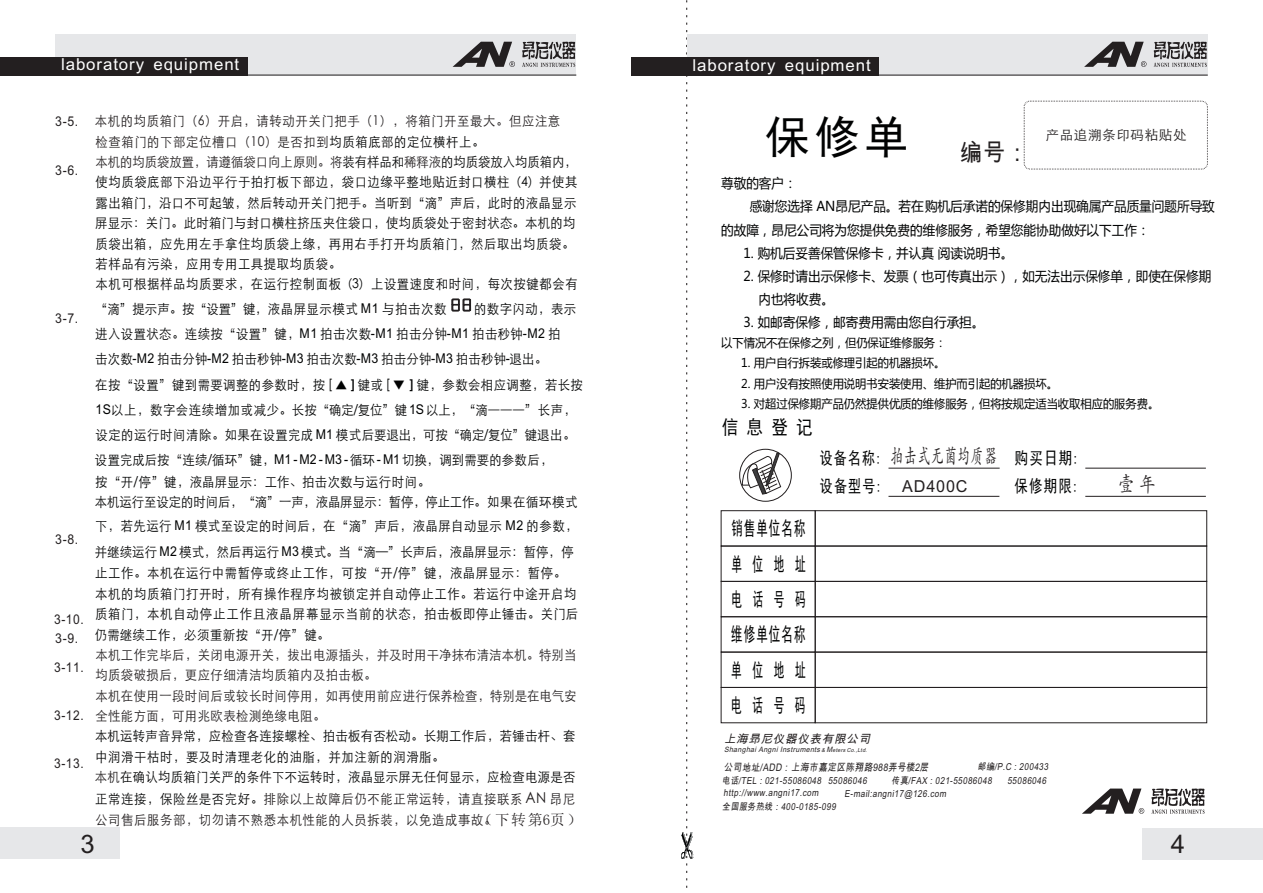
<style>
.page{position:relative;width:1263px;height:893px;background:#fff}
.page>*{position:absolute;margin:0;border:0;box-sizing:border-box;transform-origin:0 0}
.t1{font:45.15px "Sim Hei";color:#010202}
.t2{font:25.5px "Arial Unicode MS";color:#231f20}
.t3{font:21px "ST Kaiti";letter-spacing:.05em;color:#231f20;scale:.61 1}
.t4{font:21px "ST Kaiti";letter-spacing:.05em;color:#231f20;scale:.79 1}
.t5{font:19.5px "Sim Hei";color:#010202;scale:.85 1}
.t6{font:19.35px/35px "Sim Hei";letter-spacing:.1em;color:#010202;scale:.55 1}
.t7{font:19.35px "Sim Hei";letter-spacing:.1em;color:#010202;scale:.59 1}
.t8{font:17.1px "Sim Hei";letter-spacing:.1em;color:#010202;scale:.75 1}
.t9{font:17.1px "Sim Hei";letter-spacing:.1em;color:#010202;scale:.78 1}
.t10{font:16.5px "Arial Unicode MS";letter-spacing:.055em;color:#fff}
.t11{font:16.5px "Arial Unicode MS";letter-spacing:.055em;color:#231f20}
.t12{font:15px "Sim Sun";letter-spacing:.05em;color:#231f20}
.t13{font:13.5px/20.4px "ST Xihei";letter-spacing:.04em;color:#010202;scale:.91 1}
.t14{font:13.5px/20.4px "ST Xihei";letter-spacing:.04em;color:#231f20;scale:.91 1}
.t15{font:13.5px/23.1px "Microsoft Ya Hei";color:#010202;scale:.93 1}
.t16{font:13.5px/20.4px "ST Xihei";letter-spacing:.005em;color:#010202;scale:.91 1}
.t17{font:13.5px "ST Xihei";color:#231f20;scale:.91 1}
.t18{font:13.5px "Arial Unicode MS";color:#231f20;scale:.91 1}
.t19{font:13.5px "ST Xihei";letter-spacing:.04em;color:#231f20}
.t20{font:13.35px "Arial Unicode MS";letter-spacing:.055em;color:#231f20;scale:.89 1}
.t21{font:12px "Microsoft Ya Hei";color:#010202;scale:.94 1}
.t22{font:italic 11.55px "Arial Unicode MS";color:#231f20}
.t23{font:10.35px "Arial Unicode MS";color:#231f20;scale:.83 1}
.t24{font:9.6px "Arial Unicode MS";color:#231f20;scale:.83 1}
.t25{font:italic 7.35px "Arial Unicode MS";color:#231f20;scale:.94 1}
.t26{font:italic 5.55px "Arial Unicode MS";color:#231f20;scale:.94 1}
.s1{color:#010202}
.s2{font-family:"Arial Unicode MS"}
.s3{font-family:"Malgun Gothic";font-weight:700}
.s4{color:#231f20}
.s5{font-size:15px}
.s6{font-size:7.35px}
</style>
<div class="page">
<svg style="left:451px;top:299px;width:20px;height:12px"></svg>
<div style="left:1142px;top:828px;width:121px;height:31px;background:#e6e7e9"></div>
<div style="left:0;top:828px;width:119px;height:31px;background:#e6e7e9"></div>
<svg style="left:681px;top:0;width:12px;height:888px"></svg>
<div style="left:1024px;top:101px;width:183px;height:68px;border:1px dashed #231f20;border-radius:6px"></div>
<svg style="left:742px;top:453px;width:39px;height:41px"></svg>
<div style="left:739px;top:449px;width:52px;height:52px;border:1px solid #231f20;border-radius:50%"></div>
<hr style="left:888px;top:468px;width:112px;height:1px;background:#231f20">
<hr style="left:888px;top:496px;width:111px;height:1px;background:#231f20">
<hr style="left:1085px;top:468px;width:121px;height:1px;background:#231f20">
<hr style="left:1085px;top:496px;width:121px;height:1px;background:#231f20">
<div style="left:721px;top:510px;width:94px;height:36px;border:1px solid #231f20"></div>
<div style="left:721px;top:546px;width:94px;height:36px;border:1px solid #231f20"></div>
<div style="left:721px;top:581px;width:94px;height:36px;border:1px solid #231f20"></div>
<div style="left:721px;top:652px;width:94px;height:36px;border:1px solid #231f20"></div>
<div style="left:721px;top:687px;width:94px;height:36px;border:1px solid #231f20"></div>
<div style="left:815px;top:510px;width:392px;height:36px;border:1px solid #231f20"></div>
<div style="left:815px;top:546px;width:392px;height:36px;border:1px solid #231f20"></div>
<div style="left:815px;top:581px;width:392px;height:36px;border:1px solid #231f20"></div>
<div style="left:815px;top:652px;width:392px;height:36px;border:1px solid #231f20"></div>
<div style="left:815px;top:687px;width:392px;height:36px;border:1px solid #231f20"></div>
<div style="left:55px;top:34px;width:521px;height:41px;background:#e6e7e9"></div>
<hr style="left:0;top:75px;width:576px;height:1px;background:#231f20">
<div style="left:0;top:57px;width:248px;height:18px;background:#231f20"></div>
<div style="left:687px;top:34px;width:521px;height:41px;background:#e6e7e9"></div>
<hr style="left:631px;top:75px;width:577px;height:1px;background:#231f20">
<div style="left:631px;top:57px;width:248px;height:18px;background:#231f20"></div>
<svg style="left:453px;top:42px;width:122px;height:25px"></svg>
<svg style="left:1084px;top:42px;width:123px;height:25px"></svg>
<svg style="left:1082px;top:788px;width:122px;height:26px"></svg>
<p class="t10" style="left:61px;top:58px;width:180px">laboratory equipment</p>
<p class="t10" style="left:692px;top:58px;width:180px">laboratory equipment</p>
<p class="t18" style="left:55px;top:116px;width:27px">3-5.</p>
<p class="t18" style="left:55px;top:165px;width:27px">3-6.</p>
<p class="t18" style="left:55px;top:313px;width:27px">3-7.</p>
<p class="t18" style="left:55px;top:534px;width:27px">3-8.</p>
<p class="t20" style="left:54px;top:614px;width:35px">3-10.</p>
<p class="t20" style="left:54px;top:662px;width:35px">3-11.</p>
<p class="t20" style="left:54px;top:710px;width:35px">3-12.</p>
<p class="t20" style="left:54px;top:758px;width:35px">3-13.</p>
<p class="t18" style="left:55px;top:633px;width:27px">3-9.</p>
<p class="t14" style="left:95px;top:111px;width:513px">本机的均质箱门（6）开启，请转动开关门把手（1），将箱门开至最大。但应注意检查箱门的下部定位槽口（10）是否扣到<span class="s1">均质箱底部的定位横杆上。</span></p>
<p class="t13" style="left:95px;top:172px;width:532px">使均质袋底部下沿边平行于拍打板下部边，袋口边缘平整地贴近封口横柱（4）并使其露出箱门，沿口不可起皱，然后转动开关门把手。当听到“滴”声后，此时的液晶显示屏显示：关门。此时箱门与封口横柱挤压夹住袋口，使均质袋处于密封状态。本机的均质袋出箱，应先用左手拿住均质袋上缘，再用右手打开均质箱门，然后取出均质袋。若样品有污染，应用专用工具提取均质袋。<br>本机可根据样品均质要求，在运行控制面板（3）上设置速度和时间，每次按键都会有</p>
<p class="t13" style="left:95px;top:298px;width:388px">“滴”提示声。按“设置”键，液晶屏显示模式 <span class="s2">M1</span> 与拍击次数</p>
<p class="t17" style="left:96px;top:155px;width:530px">本机的均质袋放置，请遵循袋口向上原则。将<span class="s1">装有样品和</span>稀释液<span class="s1">的均质袋放入均质箱内，</span></p>
<p class="t13" style="left:95px;top:296px;width:538px;line-height:25.3px;text-indent:379px">的数字闪动，表示进入设置状态。连续按“设置”键，<span class="s2">M1</span> 拍击次数<span class="s2">-M1</span> 拍击分钟<span class="s2">-M1</span> 拍击秒钟<span class="s2">-M2</span> 拍<br>击次数<span class="s2">-M2</span> 拍击分钟<span class="s2">-M2</span> 拍击秒钟<span class="s2">-M3</span> 拍击次数<span class="s2">-M3</span> 拍击分钟<span class="s2">-M3</span> 拍击秒钟<span class="s2">-</span>退出。<br>在按“设置”键到需要调整的参数时，按 [ <span class="s3">▲ ]</span> 键或 [ <span class="s3">▼ ]</span> 键，参数会相应调整，若长按<span class="s2">1S</span>以上，数字会连续增加或减少。长按“确定/复位”键<span class="s2">1S</span> 以上，“滴―――”长声，设定的运行时间清除。如果在设置完成 <span class="s2">M1</span> 模式后要退出，可按“确定/复位”键退出。设置完成后按“连续/循环”键，<span class="s2">M1 - M2 - M3 -</span>循环<span class="s2">- M1</span>切换，调到需要的参数后，</p>
<p class="t16" style="left:95px;top:472px;width:532px">按“开/停”键，液晶屏显示：工作、拍击次数与运行时间。<br>本机运行至设定的时间后，“滴”一声，液晶屏显示：暂停，停止工作。如果在循环模式</p>
<p class="t13" style="left:95px;top:514px;width:532px;line-height:25.3px">下，若先运行 <span class="s2">M1</span> 模式至设定的时间后，在“滴”声后，液晶屏自动显示 <span class="s2">M2</span> 的参数，并继续运行 <span class="s2">M2</span> 模式，然后再运行 <span class="s2">M3</span> 模式。当“滴—”长声后，液晶屏显示：暂停，停</p>
<p class="t13" style="left:95px;top:563px;width:533px">止工作。本机在运行中需暂停或终止工作，可按“开/停”键，液晶屏显示：暂停。本机的均质箱门打开时，所有操作程序均被锁定并自动停止工作。若运行中途开启均质箱门，本机自动停止工作且液晶屏幕显示当前的状态，拍击板即停止锤击。关门后仍需继续工作，必须重新按“开/停”键。</p>
<p class="t14" style="left:95px;top:645px;width:530px">本机工作完毕后，关闭电源开关，拔出电源插头，并及时用干净抹布清洁本机。特别当均质袋破损后，更应仔细清洁均质箱内及拍击板。<br>本机在使用一段时间后或较长时间停用，如再使用前应进行保养检查，特别是在电气安全性能方面，可用兆欧表检测绝缘电阻。</p>
<p class="t13" style="left:95px;top:726px;width:529px">本机运转声音异常，应检查各连接螺栓、拍击板有否松动。长期工作后，若锤击杆、套中润滑干枯时，要及时清理老化的油脂，并加注新的润滑脂。<br><span class="s4">本机</span>在确认均质箱门关严的条件下不运转时，液晶显示屏无任何显示，应检查电源是否</p>
<p class="t14" style="left:95px;top:789px;width:529px;line-height:20.9px"><span class="s1">正常连接，保险丝是否完好。</span>排除以上故障后仍不能正常运转，请直接联系 <span class="s5">AN</span> 昂尼公司售后服务部，切勿请不熟悉本机性能的人员拆装，以免造成事故。</p>
<p class="t12" style="left:478px;top:812px;width:105px">（下转第6页）</p>
<h1 class="t1" style="left:765px;top:115px;width:265px">保修单 <sub>编号：</sub></h1>
<p class="t19" style="left:1045px;top:128px;width:143px">产品追溯条印码粘贴处</p>
<p class="t15" style="left:721px;top:173px;width:83px">尊敬的客户：</p>
<p class="t15" style="left:750px;top:196px;width:502px">感谢您选择 AN昂尼产品。若在购机后承诺的保修期内出现确属产品质量问题所导致</p>
<p class="t15" style="left:721px;top:219px;width:462px">的故障，昂尼公司将为您提供免费的维修服务，希望您能协助做好以下工作：</p>
<p class="t15" style="left:743px;top:242px;width:292px">1. 购机后妥善保管保修卡，并认真 阅读说明书。</p>
<p class="t15" style="left:758px;top:265px;width:488px;text-indent:-15px">2. 保修时请出示保修卡、发票（也可传真出示），如无法出示保修单，即使在保修期内也将收费。</p>
<p class="t15" style="left:743px;top:312px;width:261px">3. 如邮寄保修，邮寄费用需由您自行承担。</p>
<p class="t21" style="left:721px;top:337px;width:241px">以下情况不在保修之列，但仍保证维修服务：</p>
<p class="t21" style="left:741px;top:357px;width:219px">1. 用户自行拆装或修理引起的机器损坏。</p>
<p class="t21" style="left:741px;top:378px;width:338px">2. 用户没有按照使用说明书安装使用、维护而引起的机器损坏。</p>
<p class="t21" style="left:741px;top:399px;width:446px">3. 对超过保修期产品仍然提供优质的维修服务，但将按规定适当收取相应的服务费。</p>
<h3 class="t5" style="left:722px;top:417px;width:108px">信 息 登 记</h3>
<h3 class="t7" style="left:731px;top:519px;width:127px">销售单位名称</h3>
<h3 class="t6" style="left:731px;top:546px;width:137px">单 位 地 址电 话 号 码</h3>
<h3 class="t7" style="left:731px;top:625px;width:128px">维修单位名称</h3>
<h3 class="t6" style="left:731px;top:652px;width:137px">单 位 地 址</h3>
<h3 class="t6" style="left:731px;top:687px;width:136px">电 话 号 码</h3>
<h3 class="t3" style="left:890px;top:445px;width:176px">拍击式无菌均质器</h3>
<p class="t11" style="left:902px;top:480px;width:67px">AD400C</p>
<p class="t8" style="left:820px;top:449px;width:84px">设备名称:</p>
<p class="t9" style="left:1015px;top:449px;width:83px">购买日期:</p>
<p class="t8" style="left:820px;top:477px;width:84px">设备型号:</p>
<p class="t9" style="left:1014px;top:477px;width:83px">保修期限:</p>
<p class="t22" style="left:724px;top:735px;width:150px">上海昂尼仪器仪表有限公司</p>
<p class="t25" style="left:724px;top:747px;width:60px">Shanghai Angni</p>
<p class="t26" style="left:780px;top:748px;width:95px"><span class="s6">Instruments</span> &amp; <span class="s6">M</span>eters Co.,Ltd.</p>
<p class="t23" style="left:724px;top:763px;width:250px">公司地址/ADD：上海市嘉定区陈翔路988弄号楼2层</p>
<p class="t24" style="left:978px;top:763px;width:88px">邮编/P.C：200433</p>
<p class="t24" style="left:722px;top:777px;width:178px">电话/TEL：021-55086048 55086046</p>
<p class="t24" style="left:891px;top:777px;width:124px">传真/FAX：021-55086048</p>
<p class="t24" style="left:1007px;top:777px;width:50px">55086046</p>
<p class="t24" style="left:844px;top:790px;width:126px">E-mail:angni17@126.com</p>
<p class="t24" style="left:722px;top:803px;width:140px">全国服务热线：400-0185-099</p>
<p class="t24" style="left:724px;top:789px;width:117px">http://www.angni17.com</p>
<h3 class="t4" style="left:1118px;top:473px;width:49px">壹 年</h3>
<h2 class="t2" style="left:81px;top:834px;width:16px">3</h2>
<h2 class="t2" style="left:1171px;top:835px;width:16px">4</h2>
</div>
